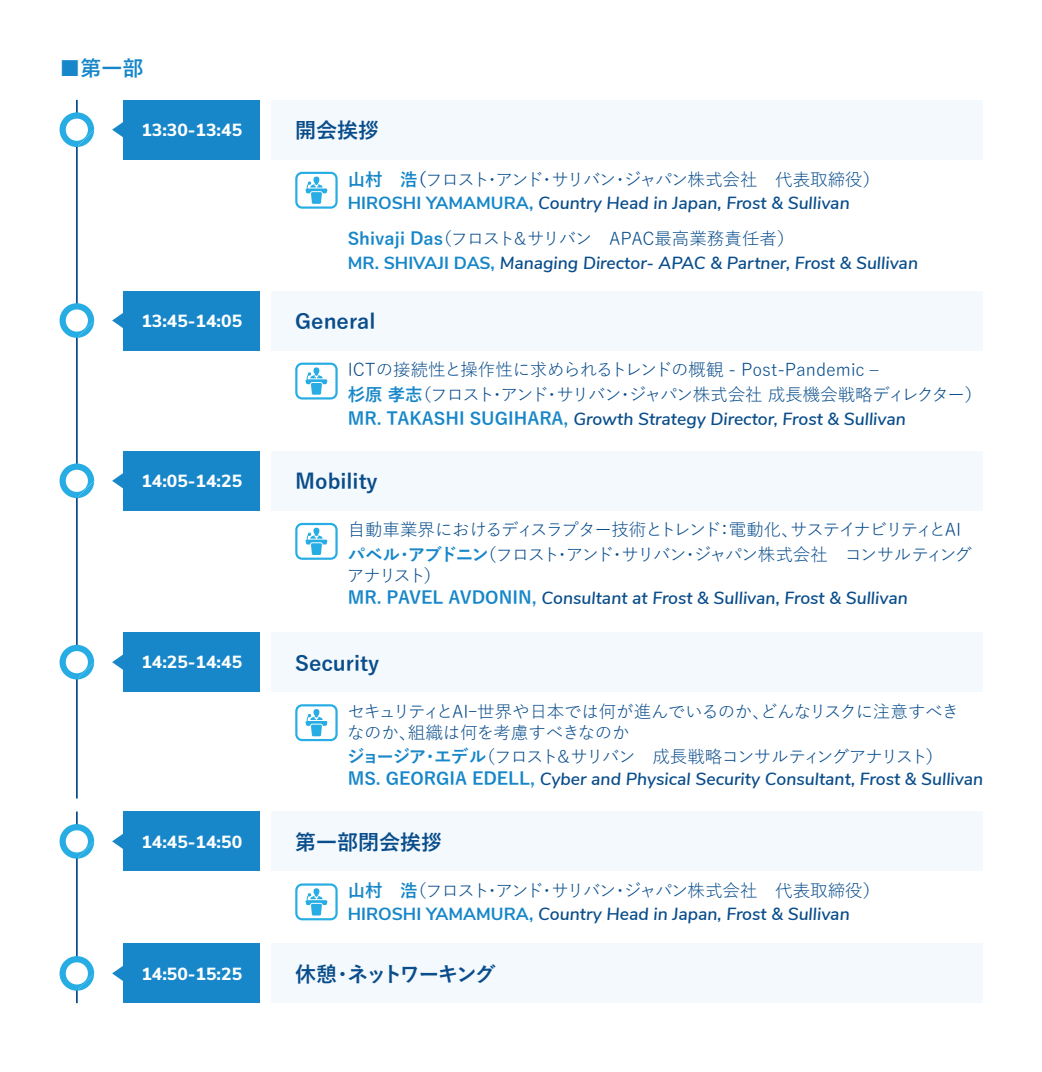
<style>
.page{position:relative;width:1042px;height:1072px;background:#fff}
.page>*{position:absolute;margin:0;border:0;box-sizing:border-box;transform-origin:0 0}
.t1{font:700 21px "Yu Gothic";color:#094d8b}
.t2{font:700 21px "Yu Gothic";letter-spacing:-.115em;color:#094d8b}
.t3{font:700 21px "Yu Gothic";color:#1787c9}
.t4{font:italic 600 17.5px "Nunito Sans";color:#094d8b}
.t5{font:17.5px "Yu Gothic";letter-spacing:-.075em;color:#094d8b}
.t6{font:800 17.5px "Nunito Sans";color:#fff}
.t7{font:17.5px/21px "Yu Gothic";letter-spacing:-.02em;color:#094d8b}
.t8{font:17.5px/21px "Yu Gothic";letter-spacing:-.095em;color:#094d8b}
.t9{font:17.5px "Yu Gothic";letter-spacing:-.08em;color:#094d8b}
.t10{font:17.5px "Yu Gothic";letter-spacing:-.09em;color:#094d8b}
.t11{font:17.5px "Yu Gothic";letter-spacing:-.005em;color:#094d8b}
.t12{font:17.5px "Yu Gothic";letter-spacing:-.085em;color:#094d8b}
.t13{font:17.5px "Yu Gothic";letter-spacing:-.01em;color:#094d8b}
.s1{font-weight:700;color:#1787c9}
.s2{font-weight:700}
.s3{font-weight:700;font-style:normal;color:#1787c9}
.s4{font-family:"Yu Gothic";font-weight:700;font-style:normal;color:#1787c9}
</style>
<div class="page">
<hr style="left:76px;top:100px;width:2px;height:698px;background:#094d8b">
<svg style="left:60px;top:112px;width:34px;height:35px"></svg>
<div style="left:66px;top:119px;width:22px;height:22px;background:#fff;border-radius:50%"></div>
<svg style="left:60px;top:303px;width:34px;height:35px"></svg>
<div style="left:66px;top:309px;width:22px;height:22px;background:#fff;border-radius:50%"></div>
<svg style="left:60px;top:463px;width:34px;height:35px"></svg>
<div style="left:66px;top:470px;width:22px;height:22px;background:#fff;border-radius:50%"></div>
<svg style="left:60px;top:645px;width:34px;height:34px"></svg>
<div style="left:66px;top:651px;width:22px;height:22px;background:#fff;border-radius:50%"></div>
<div style="left:123px;top:100px;width:137px;height:59px;background:#1787c9"></div>
<svg style="left:112px;top:122px;width:11px;height:16px"></svg>
<div style="left:271px;top:100px;width:711px;height:59px;background:#f4f9fd"></div>
<div style="left:123px;top:291px;width:137px;height:59px;background:#1787c9"></div>
<svg style="left:112px;top:313px;width:11px;height:15px"></svg>
<div style="left:271px;top:291px;width:711px;height:59px;background:#f4f9fd"></div>
<div style="left:123px;top:451px;width:137px;height:59px;background:#1787c9"></div>
<svg style="left:112px;top:473px;width:11px;height:16px"></svg>
<div style="left:271px;top:451px;width:711px;height:59px;background:#f4f9fd"></div>
<div style="left:123px;top:632px;width:137px;height:60px;background:#1787c9"></div>
<svg style="left:112px;top:654px;width:11px;height:16px"></svg>
<div style="left:271px;top:632px;width:711px;height:60px;background:#f4f9fd"></div>
<div style="left:295px;top:172px;width:43px;height:37px;border:2px solid #27ade3;border-radius:6px"></div>
<svg style="left:305px;top:177px;width:22px;height:27px"></svg>
<div style="left:295px;top:362px;width:43px;height:37px;border:2px solid #27ade3;border-radius:6px"></div>
<svg style="left:305px;top:367px;width:22px;height:28px"></svg>
<div style="left:295px;top:523px;width:43px;height:37px;border:2px solid #27ade3;border-radius:6px"></div>
<svg style="left:305px;top:527px;width:22px;height:28px"></svg>
<div style="left:295px;top:704px;width:43px;height:37px;border:2px solid #27ade3;border-radius:6px"></div>
<svg style="left:305px;top:709px;width:22px;height:27px"></svg>
<hr style="left:76px;top:811px;width:2px;height:192px;background:#094d8b">
<svg style="left:60px;top:824px;width:34px;height:34px"></svg>
<div style="left:66px;top:830px;width:22px;height:22px;background:#fff;border-radius:50%"></div>
<svg style="left:60px;top:956px;width:34px;height:34px"></svg>
<div style="left:66px;top:962px;width:22px;height:22px;background:#fff;border-radius:50%"></div>
<div style="left:123px;top:811px;width:137px;height:60px;background:#1787c9"></div>
<svg style="left:112px;top:834px;width:11px;height:15px"></svg>
<div style="left:271px;top:811px;width:711px;height:60px;background:#f4f9fd"></div>
<div style="left:123px;top:943px;width:137px;height:60px;background:#1787c9"></div>
<svg style="left:112px;top:966px;width:11px;height:15px"></svg>
<div style="left:271px;top:943px;width:711px;height:60px;background:#f4f9fd"></div>
<div style="left:295px;top:883px;width:43px;height:37px;border:2px solid #27ade3;border-radius:6px"></div>
<svg style="left:305px;top:888px;width:22px;height:27px"></svg>
<p class="t3" style="left:60px;top:57px;width:85px">■第一部</p>
<p class="t6" style="left:141px;top:117px;width:102px">13:30-13:45</p>
<p class="t1" style="left:295px;top:119px;width:85px">開会挨拶</p>
<p class="t5" style="left:348px;top:163px;width:534px"><span class="s1">山村　浩</span><span class="s2">（</span>フロスト・アンド・サリバン・ジャパン株式会社　代表取締役）</p>
<p class="t4" style="left:348px;top:190px;width:503px"><span class="s3">HIROSHI YAMAMURA,</span> Country Head in Japan, Frost &amp; Sullivan</p>
<p class="t13" style="left:348px;top:223px;width:448px"><span class="s1">Shivaji Das</span>（フロスト＆サリバン　APAC最高業務責任者）</p>
<p class="t4" style="left:348px;top:250px;width:572px"><span class="s3">MR. SHIVAJI DAS,</span> Managing Director- APAC &amp; Partner, Frost &amp; Sullivan</p>
<p class="t6" style="left:141px;top:308px;width:102px">13:45-14:05</p>
<p class="t1" style="left:295px;top:309px;width:82px">General</p>
<p class="t11" style="left:348px;top:353px;width:532px">ICTの接続性と操作性に求められるトレンドの概観 - Post-Pandemic –</p>
<p class="t9" style="left:348px;top:378px;width:636px"><span class="s1">杉原 孝志</span>（フロスト・アンド・サリバン・ジャパン株式会社 成長機会戦略ディレクター）</p>
<p class="t4" style="left:348px;top:406px;width:560px"><span class="s4">MR. TAKASHI SUGIHARA,</span> Growth Strategy Director, Frost &amp; Sullivan</p>
<p class="t6" style="left:141px;top:468px;width:102px">14:05-14:25</p>
<p class="t1" style="left:295px;top:470px;width:84px">Mobility</p>
<p class="t10" style="left:348px;top:513px;width:615px">自動車業界におけるディスラプター技術とトレンド：電動化、サステイナビリティとAI</p>
<p class="t8" style="left:347px;top:542px;width:627px"><span class="s1">パベル・アブドニン</span>（フロスト・アンド・サリバン・ジャパン株式会社　コンサルティングアナリスト）</p>
<p class="t4" style="left:348px;top:585px;width:561px"><span class="s4">MR. PAVEL AVDONIN,</span> Consultant at Frost &amp; Sullivan, Frost &amp; Sullivan</p>
<p class="t6" style="left:141px;top:649px;width:102px">14:25-14:45</p>
<p class="t1" style="left:295px;top:651px;width:86px">Security</p>
<p class="t7" style="left:347px;top:698px;width:613px">セキュリティとAIｰ世界や日本では何が進んでいるのか、どんなリスクに注意すべきなのか、組織は何を考慮すべきなのか</p>
<p class="t12" style="left:347px;top:740px;width:598px"><span class="s1">ジョージア・エデル</span>（フロスト＆サリバン　成長戦略コンサルティングアナリスト）</p>
<p class="t4" style="left:348px;top:766px;width:637px"><span class="s4">MS. GEORGIA EDELL,</span> Cyber and Physical Security Consultant, Frost &amp; Sullivan</p>
<p class="t6" style="left:141px;top:828px;width:102px">14:45-14:50</p>
<p class="t1" style="left:295px;top:830px;width:148px">第一部閉会挨拶</p>
<p class="t5" style="left:348px;top:874px;width:534px"><span class="s1">山村　浩</span>（フロスト・アンド・サリバン・ジャパン株式会社　代表取締役）</p>
<p class="t4" style="left:348px;top:901px;width:503px"><span class="s3">HIROSHI YAMAMURA,</span> Country Head in Japan, Frost &amp; Sullivan</p>
<p class="t6" style="left:141px;top:960px;width:102px">14:50-15:25</p>
<p class="t2" style="left:295px;top:962px;width:202px">休憩・ネットワーキング</p>
</div>
